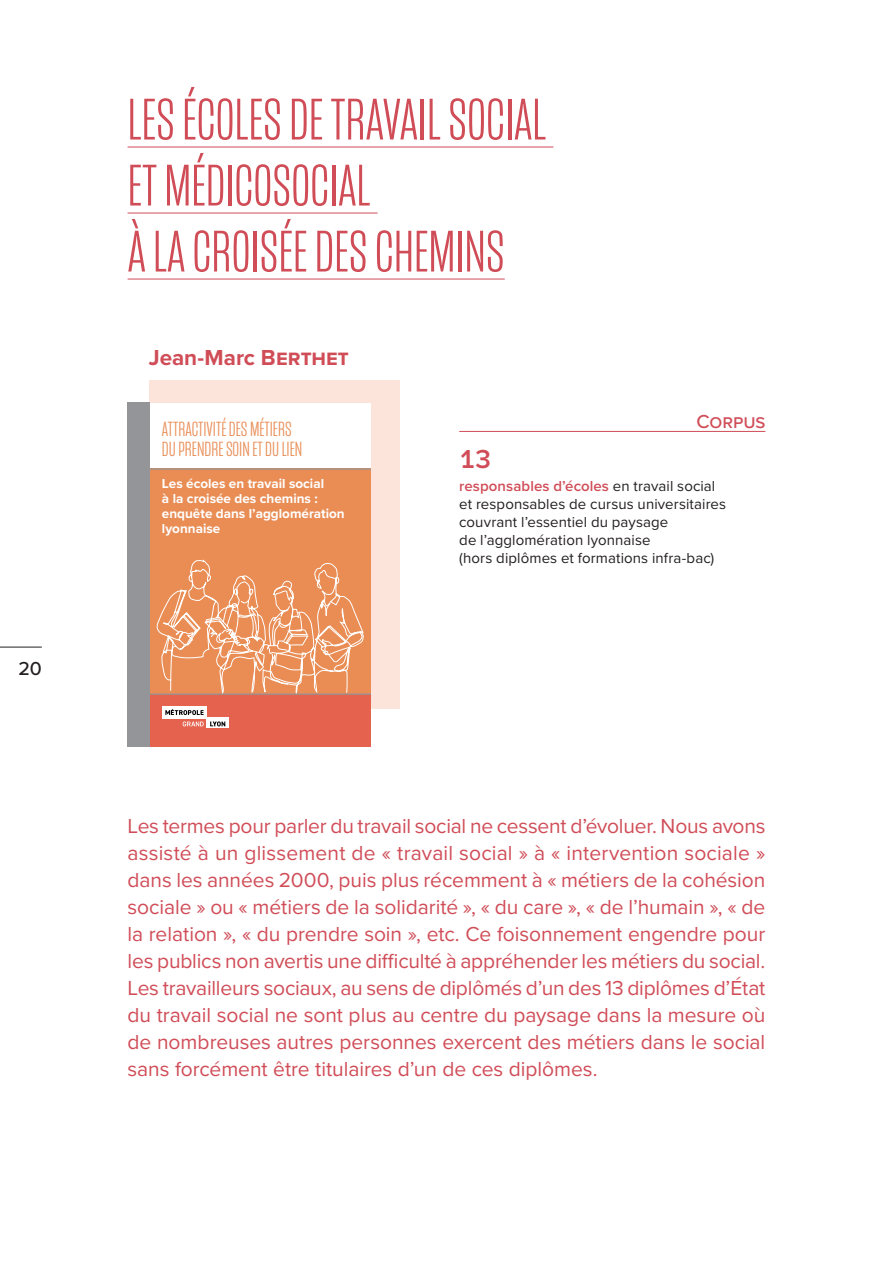
<style>
.page{position:relative;width:893px;height:1263px;background:#fff}
.page>*{position:absolute;margin:0;border:0;box-sizing:border-box;transform-origin:0 0}
.t1{font:300 60px/66px "Mongoose";color:#d04d58}
.t2{font:600 27px "Proxima Nova";color:#d04d58}
.t3{font:700 22.5px "Proxima Nova";color:#d04d58}
.t4{font:21px/27px "Proxima Nova";color:#d04d58;text-align:justify}
.t5{font:300 21px/20.2px "Mongoose";color:#e98d55}
.t6{font:500 19.5px "Proxima Nova";letter-spacing:-.005em;color:#d04d58}
.t7{font:500 19.5px "Proxima Nova";color:#231f20}
.t8{font:15px/18px "Proxima Nova";letter-spacing:.01em;color:#231f20}
.t9{font:700 13.5px/15px "Proxima Nova";color:#fff}
.s1{font-weight:600;color:#d04d58}
</style>
<div class="page">
<hr style="left:0;top:647px;width:42px;height:1px;background:#231f20">
<div style="left:149px;top:380px;width:251px;height:329px;background:#fde4da"></div>
<div style="left:128px;top:403px;width:243px;height:225px;background:#fff"></div>
<hr style="left:128px;top:147px;width:425px;height:1px;background:#d04d58">
<hr style="left:128px;top:213px;width:250px;height:1px;background:#d04d58">
<hr style="left:128px;top:279px;width:377px;height:1px;background:#d04d58">
<div style="left:144px;top:468px;width:227px;height:279px;background:#e98d55"></div>
<div style="left:140px;top:694px;width:231px;height:53px;background:#e5624e"></div>
<hr style="left:150px;top:468px;width:221px;height:2px;background:#939598">
<svg style="left:183px;top:721px;width:21px;height:5px"></svg>
<svg style="left:207px;top:718px;width:22px;height:10px"></svg>
<svg style="left:210px;top:721px;width:15px;height:5px"></svg>
<div style="left:163px;top:706px;width:44px;height:13px;background:#fff"></div>
<svg style="left:165px;top:709px;width:39px;height:6px"></svg>
<div style="left:128px;top:403px;width:22px;height:344px;background:#939598"></div>
<svg style="left:157px;top:560px;width:207px;height:133px"></svg>
<hr style="left:150px;top:693px;width:221px;height:2px;background:#939598">
<hr style="left:459px;top:431px;width:306px;height:1px;background:#d04d58">
<p class="t7" style="left:19px;top:654px;width:25px">20</p>
<h1 class="t1" style="left:128px;top:87px;width:420px">LES ÉCOLES DE TRAVAIL SOCIAL<br>ET MÉDICOSOCIAL<br>À LA CROISÉE DES CHEMINS</h1>
<p class="t3" style="left:149px;top:340px;width:201px">Jean-Marc Berthet</p>
<p class="t5" style="left:162px;top:419px;width:142px">ATTRACTIVITÉ DES MÉTIERS<br>DU PRENDRE SOIN ET DU LIEN</p>
<p class="t9" style="left:162px;top:475px;width:184px">Les écoles en travail social<br>à la croisée des chemins : enquête dans l’agglomération lyonnaise</p>
<p class="t6" style="left:696px;top:406px;width:71px">Corpus</p>
<p class="t2" style="left:459px;top:439px;width:33px">13</p>
<p class="t8" style="left:459px;top:476px;width:268px"><span class="s1">responsables d’écoles</span> en travail social et responsables de cursus universitaires couvrant l’essentiel du paysage<br>de l’agglomération lyonnaise<br>(hors diplômes et formations infra-bac)</p>
<p class="t4" style="left:128px;top:811px;width:639px">Les termes pour parler du travail social ne cessent d’évoluer. Nous avons assisté à un glissement de « travail social » à « intervention sociale » dans les années 2000, puis plus récemment à « métiers de la cohésion sociale » ou « métiers de la solidarité », « du care », « de l’humain », « de la relation », « du prendre soin », etc. Ce foisonnement engendre pour les publics non avertis une difficulté à appréhender les métiers du social.<br>Les travailleurs sociaux, au sens de diplômés d’un des 13 diplômes d’État du travail social ne sont plus au centre du paysage dans la mesure où de nombreuses autres personnes exercent des métiers dans le social sans forcément être titulaires d’un de ces diplômes.</p>
</div>
